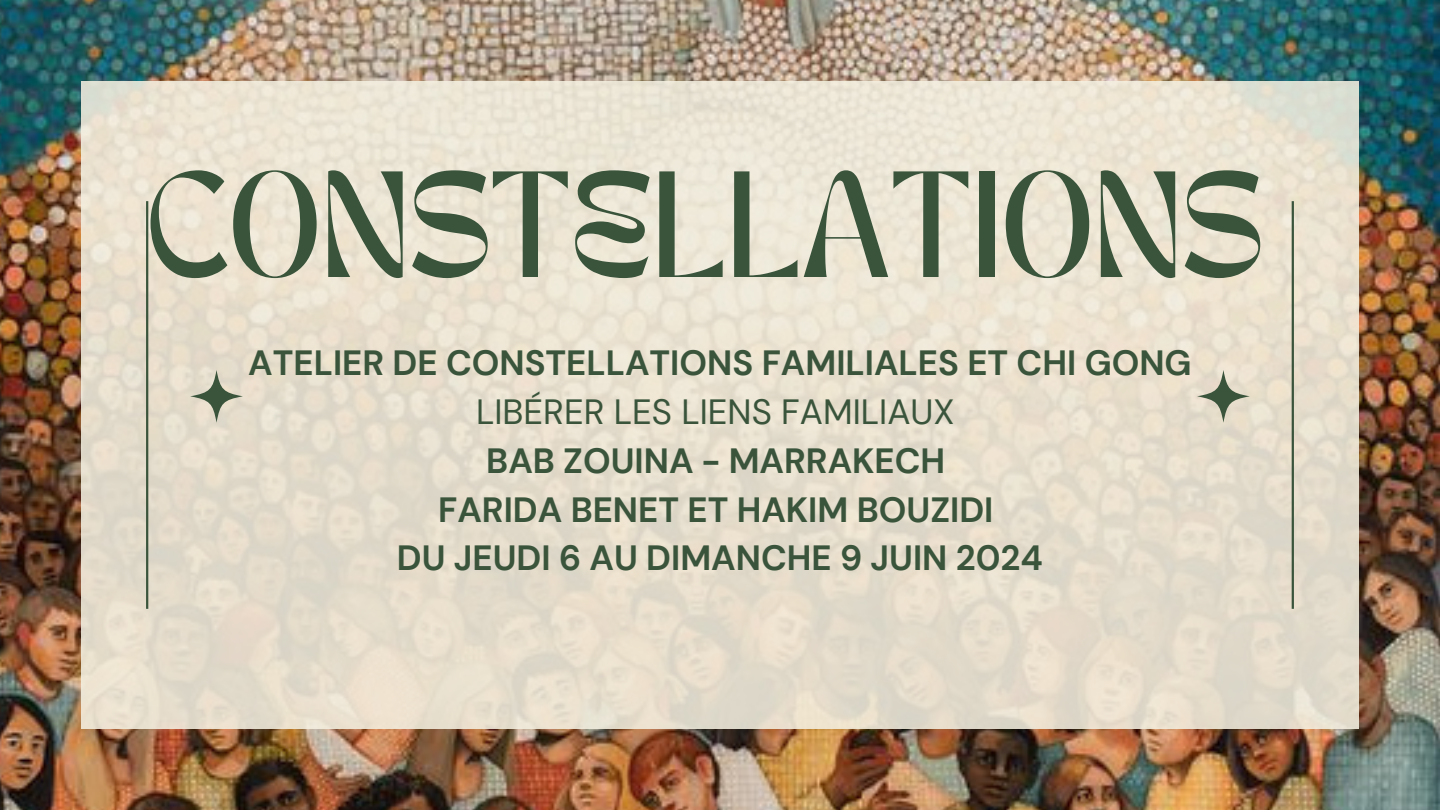
<style>
.page{position:relative;width:1440px;height:810px;background:#fff}
.page>*{position:absolute;margin:0;border:0;box-sizing:border-box;transform-origin:0 0}
.t1{font:105.6px "TANMERINGUE";color:#39543b}
.t2{font:700 35px "DM Sans";color:#39543b}
.t3{font:35px "DM Sans";color:#39543b}
</style>
<div class="page">
<img style="left:0;top:0;width:1440px;height:810px">
<div style="left:81px;top:81px;width:1278px;height:648px;background:linear-gradient(to right,#e8dfcf,#e8e0cf)"></div>
<hr style="left:146px;top:201px;width:2px;height:408px;background:#39543b">
<hr style="left:1292px;top:201px;width:2px;height:408px;background:#39543b">
<svg style="left:190px;top:370px;width:53px;height:52px;background:#b4b5a2"></svg>
<svg style="left:1197px;top:370px;width:53px;height:52px;background:#b6b6a3"></svg>
<h1 class="t1" style="left:146px;top:170px;width:1118px">CONSTELLATIONS</h1>
<p class="t2" style="left:248px;top:341px;width:945px">ATELIER DE CONSTELLATIONS FAMILIALES ET CHI GONG</p>
<p class="t3" style="left:476px;top:389px;width:480px">LIBÉRER LES LIENS FAMILIAUX</p>
<p class="t2" style="left:486px;top:438px;width:461px">BAB ZOUINA - MARRAKECH</p>
<p class="t2" style="left:438px;top:487px;width:557px">FARIDA BENET ET HAKIM BOUZIDI</p>
<p class="t2" style="left:397px;top:536px;width:648px">DU JEUDI 6 AU DIMANCHE 9 JUIN 2024</p>
</div>
